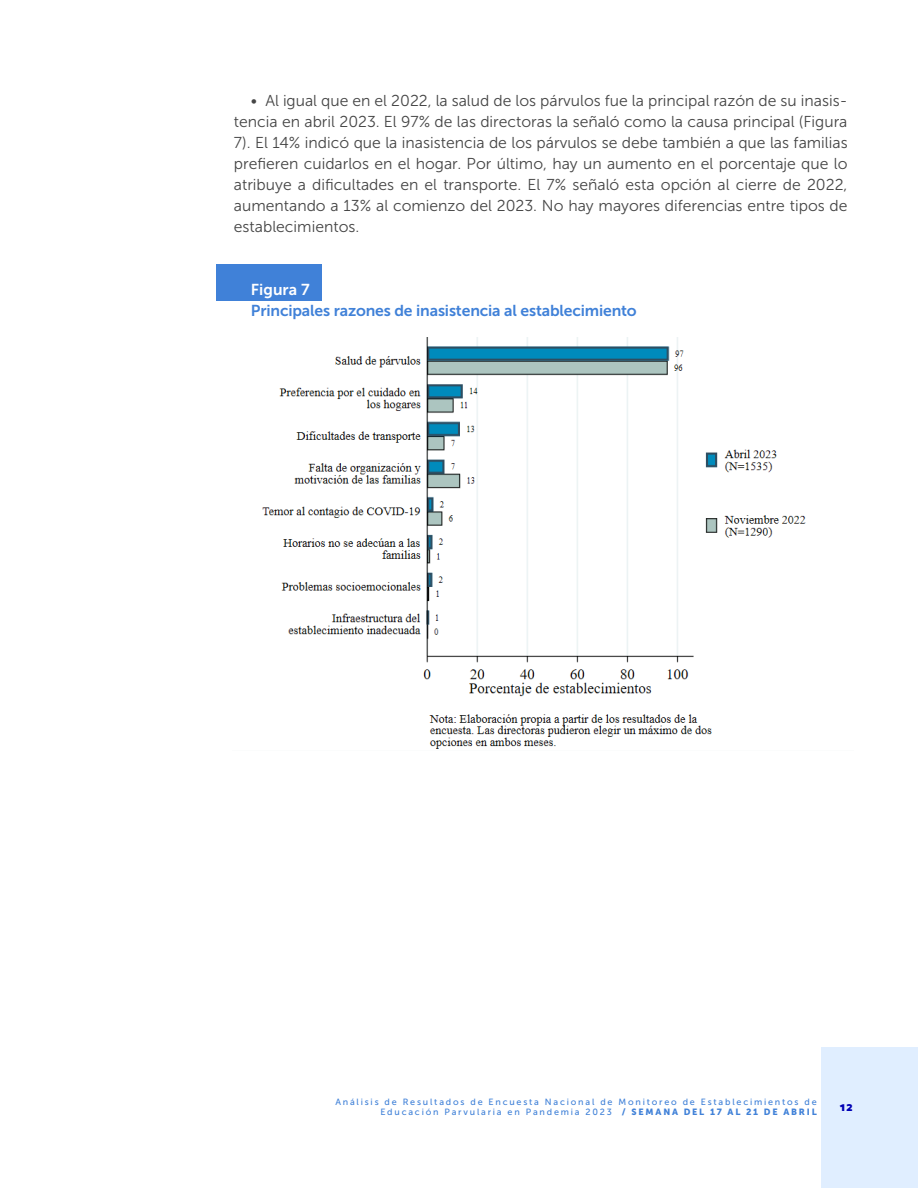
<style>
.page{position:relative;width:918px;height:1188px;background:#fff}
.page>*{position:absolute;margin:0;border:0;box-sizing:border-box;transform-origin:0 0}
.t1{font:15.75px/21px "Museo Sans 300";color:#454545;text-align:justify}
.t2{font:15.75px "Museo Sans 700";letter-spacing:-.01em;color:#4081d8}
.t3{font:15.75px "Museo Sans 700";color:#fff}
.t4{font:900 12px "Catamaran";color:#0000b5}
.t5{font:9px/10.8px "Museo Sans 500";letter-spacing:.2em;color:#4081d8;text-align:right}
.s1{font-family:"Museo Sans 900"}
</style>
<div class="page">
<div style="left:822px;top:1048px;width:96px;height:140px;background:#e0eeff"></div>
<div style="left:216px;top:264px;width:106px;height:36px;background:#4081d8"></div>
<img style="left:262px;top:337px;width:544px;height:412px">
<p class="t1" style="left:234px;top:90px;width:615px;text-indent:17px">• Al igual que en el 2022, la salud de los párvulos fue la principal razón de su inasis&shy;tencia en abril 2023. El 97% de las directoras la señaló como la causa principal (Figura 7). El 14% indicó que la inasistencia de los párvulos se debe también a que las familias prefieren cuidarlos en el hogar. Por último, hay un aumento en el porcentaje que lo atribuye a dificultades en el transporte. El 7% señaló esta opción al cierre de 2022, aumentando a 13% al comienzo del 2023. No hay mayores diferencias entre tipos de establecimientos.</p>
<p class="t3" style="left:251px;top:281px;width:60px">Figura 7</p>
<p class="t2" style="left:251px;top:302px;width:387px">Principales razones de inasistencia al establecimiento</p>
<p class="t5" style="left:335px;top:1096px;width:483px">Análisis de Resultados de Encuesta Nacional de Monitoreo de Establecimientos de<br>Educación Parvularia en Pandemia 2023 <span class="s1">/ SEMANA DEL 17 AL 21 DE ABRIL</span></p>
<p class="t4" style="left:840px;top:1100px;width:14px">12</p>
</div>
